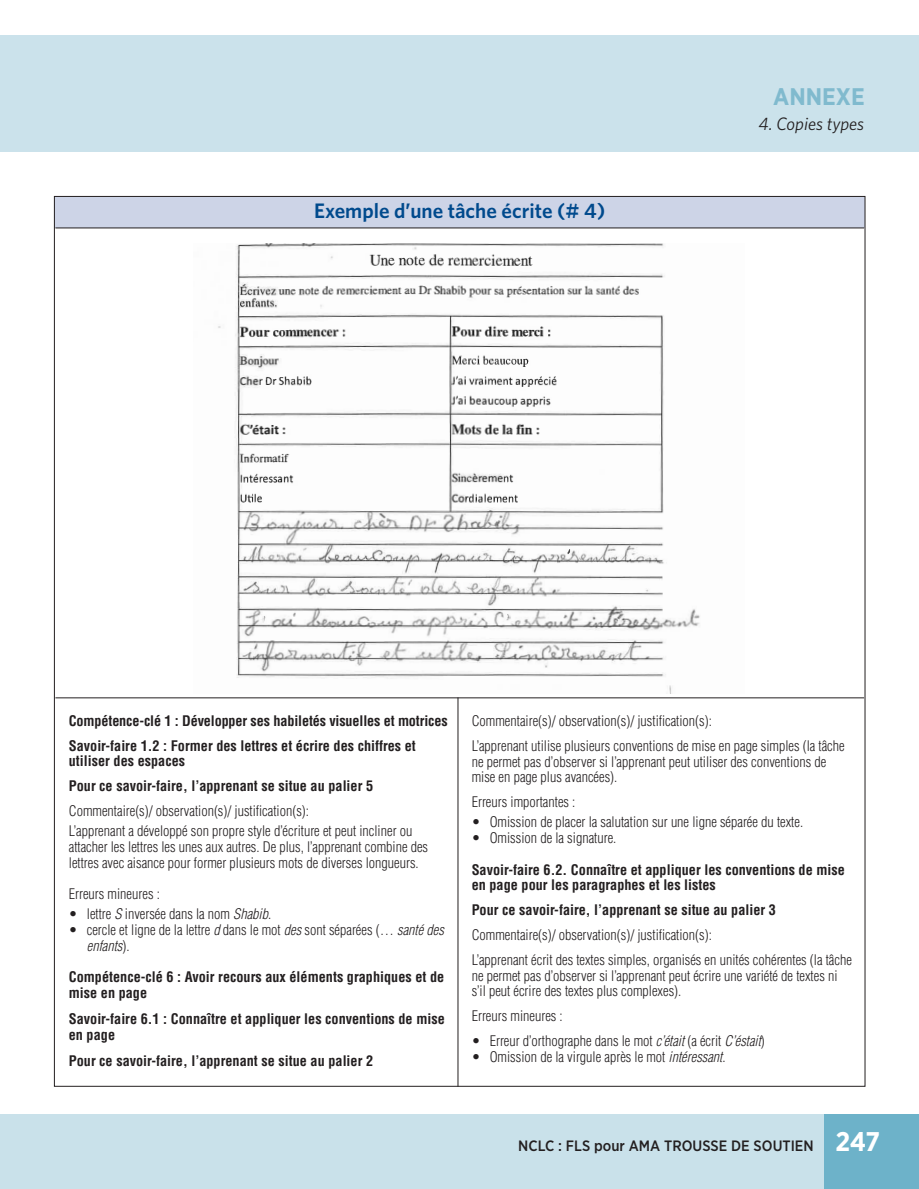
<style>
.page{position:relative;width:919px;height:1189px;background:#fff}
.page>*{position:absolute;margin:0;border:0;box-sizing:border-box;transform-origin:0 0}
.t1{font:700 27px "Gotham Narrow";color:#fff}
.t2{font:700 24px "Gotham Narrow";color:#80bace}
.t3{font:600 21px "Whitney";color:#004a8d}
.t4{font:italic 18px "Whitney";color:#231f20}
.t5{font:500 15px "Gotham Narrow";color:#231f20}
.t6{font:300 condensed 14.25px/15.8px "Helvetica";color:#231f20}
.t7{font:700 condensed 14.25px/15.8px "Helvetica";color:#231f20}
.s1{font-style:italic}
</style>
<div class="page">
<div style="left:0;top:36px;width:919px;height:116px;background:#cbe2eb"></div>
<div style="left:0;top:1114px;width:918px;height:75px;background:#c9e1ea"></div>
<div style="left:824px;top:1114px;width:95px;height:75px;background:#6db2c9"></div>
<div style="left:54px;top:196px;width:810px;height:32px;background:#cdd4e7"></div>
<img style="left:218px;top:244px;width:482px;height:450px">
<img style="left:262px;top:547px;width:249px;height:78px">
<svg style="left:566px;top:548px;width:4px;height:7px"></svg>
<img style="left:292px;top:611px;width:275px;height:8px">
<hr style="left:457px;top:697px;width:1px;height:389px;background:#231f20">
<hr style="left:55px;top:697px;width:809px;height:1px;background:#231f20">
<hr style="left:55px;top:228px;width:809px;height:1px;background:#231f20">
<p class="t2" style="left:773px;top:82px;width:93px">ANNEXE</p>
<p class="t3" style="left:314px;top:198px;width:292px">Exemple d’une tâche écrite (# 4)</p>
<p class="t4" style="left:758px;top:113px;width:107px">4. Copies types</p>
<p class="t7" style="left:69px;top:713px;width:380px">Compétence-clé 1 : Développer ses habiletés visuelles et motrices</p>
<p class="t7" style="left:69px;top:737px;width:348px">Savoir-faire 1.2 : Former des lettres et écrire des chiffres et utiliser des espaces</p>
<p class="t7" style="left:69px;top:778px;width:306px">Pour ce savoir-faire, l’apprenant se situe au palier 5</p>
<p class="t6" style="left:69px;top:803px;width:242px">Commentaire(s)/ observation(s)/ justification(s):</p>
<p class="t6" style="left:69px;top:823px;width:361px">L’apprenant a développé son propre style d’écriture et peut incliner ou attacher les lettres les unes aux autres. De plus, l’apprenant combine des lettres avec aisance pour former plusieurs mots de diverses longueurs.</p>
<p class="t6" style="left:69px;top:886px;width:93px">Erreurs mineures :</p>
<p class="t6" style="left:69px;top:906px;width:204px">• lettre <span class="s1">S</span> inversée dans la nom <span class="s1">Shabib</span>.</p>
<p class="t6" style="left:87px;top:922px;width:358px;text-indent:-18px">• cercle et ligne de la lettre <span class="s1">d</span> dans le mot <span class="s1">des</span> sont séparées (… <span class="s1">santé des enfants</span>).</p>
<p class="t7" style="left:69px;top:969px;width:377px">Compétence-clé 6 : Avoir recours aux éléments graphiques et de mise en page</p>
<p class="t7" style="left:69px;top:1011px;width:377px">Savoir-faire 6.1 : Connaître et appliquer les conventions de mise en page</p>
<p class="t7" style="left:69px;top:1053px;width:306px">Pour ce savoir-faire, l’apprenant se situe au palier 2</p>
<p class="t6" style="left:472px;top:713px;width:242px">Commentaire(s)/ observation(s)/ justification(s):</p>
<p class="t6" style="left:472px;top:738px;width:374px">L’apprenant utilise plusieurs conventions de mise en page simples (la tâche ne permet pas d’observer si l’apprenant peut utiliser des conventions de mise en page plus avancées).</p>
<p class="t6" style="left:472px;top:794px;width:105px">Erreurs importantes :</p>
<p class="t6" style="left:472px;top:814px;width:333px">• Omission de placer la salutation sur une ligne séparée du texte.</p>
<p class="t6" style="left:472px;top:830px;width:146px">• Omission de la signature.</p>
<p class="t7" style="left:472px;top:861px;width:375px">Savoir-faire 6.2. Connaître et appliquer les conventions de mise en page pour les paragraphes et les listes</p>
<p class="t7" style="left:472px;top:902px;width:306px">Pour ce savoir-faire, l’apprenant se situe au palier 3</p>
<p class="t6" style="left:472px;top:927px;width:242px">Commentaire(s)/ observation(s)/ justification(s):</p>
<p class="t6" style="left:472px;top:951px;width:382px">L’apprenant écrit des textes simples, organisés en unités cohérentes (la tâche ne permet pas d’observer si l’apprenant peut écrire une variété de textes ni s’il peut écrire des textes plus complexes).</p>
<p class="t6" style="left:472px;top:1008px;width:93px">Erreurs mineures :</p>
<p class="t6" style="left:472px;top:1032px;width:295px">• Erreur d’orthographe dans le mot <span class="s1">c’était</span> (a écrit <span class="s1">C’éstait</span>)</p>
<p class="t6" style="left:472px;top:1048px;width:255px">• Omission de la virgule après le mot <span class="s1">intéressant</span>.</p>
<p class="t5" style="left:518px;top:1137px;width:297px">NCLC : FLS pour AMA TROUSSE DE SOUTIEN</p>
<p class="t1" style="left:835px;top:1125px;width:46px">247</p>
</div>
